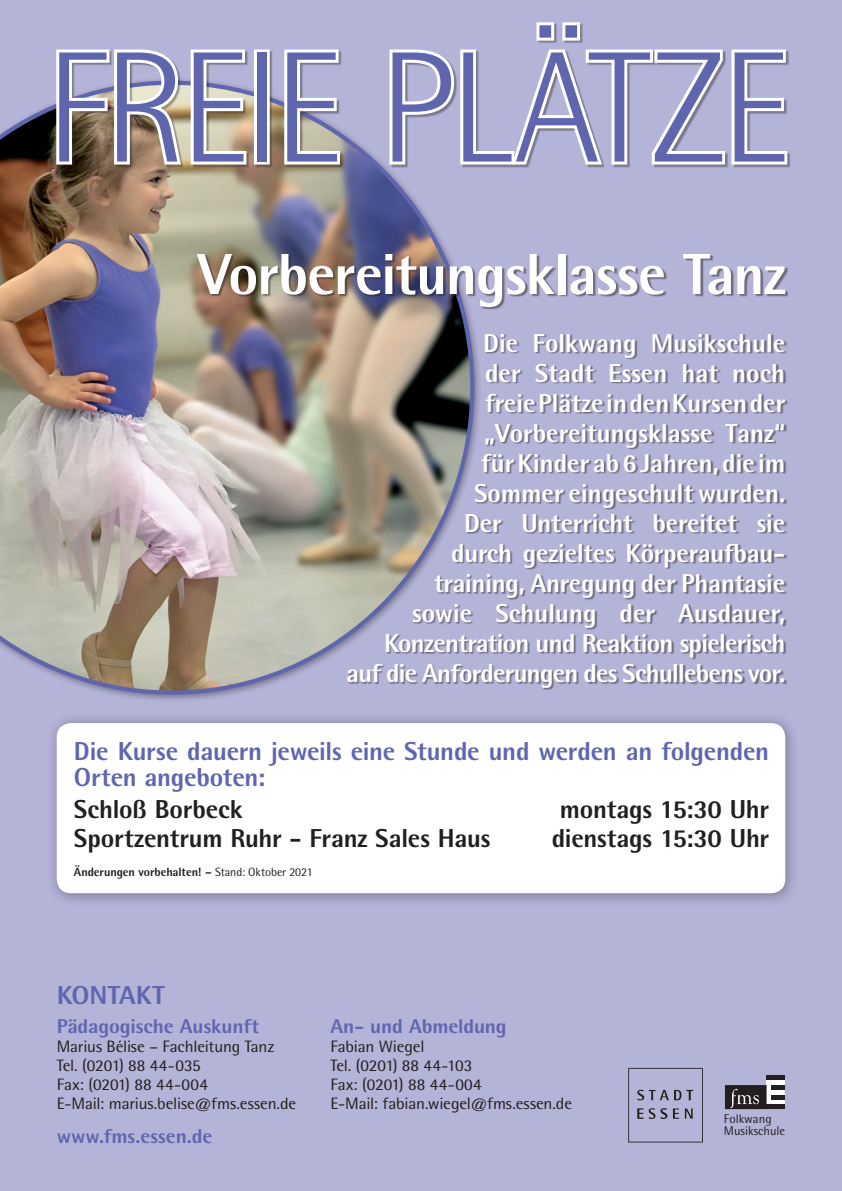
<style>
.page{position:relative;width:842px;height:1191px;background:#b4b3d8}
.page>*{position:absolute;margin:0;border:0;box-sizing:border-box;transform-origin:0 0}
.t1{font:300 158px "Agfa Rotis Semisans";letter-spacing:-.035em;color:#6066ae}
.t2{font:800 58px "Agfa Rotis Semisans";letter-spacing:-.02em;color:#fff}
.t3{font:800 26px/30px "Agfa Rotis Semisans";letter-spacing:-.01em;color:#fff;text-align:right}
.t4{font:800 26px/30px "Agfa Rotis Semisans";letter-spacing:-.03em;color:#fff;text-align:right}
.t5{font:800 26px "Agfa Rotis Semisans";letter-spacing:-.01em;color:#231f20}
.t6{font:800 26px/26px "Agfa Rotis Semisans";letter-spacing:-.01em;color:#6066ae}
.t7{font:800 26px "Agfa Rotis Semisans";letter-spacing:-.01em;color:#6066ae;scale:1.04 1}
.t8{font:800 20px "Agfa Rotis Semisans";letter-spacing:-.005em;color:#6066ae;scale:1.04 1}
.t9{font:16.5px "Agfa Rotis Semisans";letter-spacing:-.01em;color:#231f20;scale:1.04 1}
.t10{font:12.6px/12.7px "Agfa Rotis Semisans";color:#231f20}
.t11{font:800 12px "Agfa Rotis Semisans";letter-spacing:-.005em;color:#231f20}
.s1{font-weight:400}
</style>
<div class="page">
<svg style="left:628px;top:1067px;width:75px;height:75px"></svg>
<div style="left:766px;top:1080px;width:19px;height:24px;background:#fff"></div>
<div style="left:771px;top:1094px;width:14px;height:5px;background:#231f20"></div>
<div style="left:766px;top:1104px;width:19px;height:5px;background:#231f20"></div>
<svg style="left:725px;top:1085px;width:41px;height:24px"></svg>
<hr style="left:771px;top:1085px;width:14px;height:4px;background:#231f20">
<div style="left:766px;top:1075px;width:19px;height:5px;background:#231f20"></div>
<img style="left:0;top:104px;width:474px;height:590px">
<div style="left:198px;top:255px;width:590px;height:55px;background:#231f20;opacity:.5"></div>
<div style="left:57px;top:23px;width:734px;height:145px;background:#231f20;opacity:.4"></div>
<svg style="left:53px;top:46px;width:196px;height:123px"></svg>
<div style="left:254px;top:49px;width:16px;height:115px;border:6px solid #fff"></div>
<svg style="left:281px;top:46px;width:62px;height:121px"></svg>
<svg style="left:386px;top:22px;width:404px;height:147px"></svg>
<div style="left:46px;top:712px;width:753px;height:195px;background:#231f20;opacity:.4"></div>
<div style="left:57px;top:723px;width:728px;height:170px;background:#fff;border-radius:14px"></div>
<div style="left:348px;top:333px;width:439px;height:357px;background:#231f20;opacity:.5"></div>
<p class="t1" style="left:45px;top:17px;width:747px">FREIE PLÄTZE</p>
<p class="t2" style="left:198px;top:237px;width:590px">Vorbereitungsklasse Tanz</p>
<p class="t3" style="left:434px;top:327px;width:353px">Die Folkwang Musikschule<br>der Stadt Essen hat noch freie Plätze in den Kursen der „Vorbereitungsklasse Tanz“<br>für Kinder ab 6 Jahren, die im<br>Sommer eingeschult wurden.<br>Der Unterricht bereitet sie durch gezieltes Körperaufbau&shy;training, Anregung der Phantasie</p>
<p class="t4" style="left:346px;top:597px;width:441px">sowie Schulung der Ausdauer,<br>Konzentration und Reaktion spielerisch auf die Anforderungen des Schullebens vor.</p>
<p class="t6" style="left:74px;top:738px;width:697px">Die Kurse dauern jeweils eine Stunde und werden an folgenden<br>Orten angeboten:</p>
<p class="t5" style="left:74px;top:793px;width:170px">Schloß Borbeck</p>
<p class="t5" style="left:560px;top:793px;width:211px">montags 15:30 Uhr</p>
<p class="t5" style="left:74px;top:822px;width:418px">Sportzentrum Ruhr - Franz Sales Haus</p>
<p class="t5" style="left:552px;top:822px;width:219px">dienstags 15:30 Uhr</p>
<p class="t11" style="left:74px;top:864px;width:240px">Änderungen vorbehalten! – <span class="s1">Stand: Oktober 2021</span></p>
<p class="t7" style="left:57px;top:978px;width:106px">KONTAKT</p>
<p class="t8" style="left:57px;top:1013px;width:196px">Pädagogische Auskunft</p>
<p class="t9" style="left:57px;top:1036px;width:211px">Marius Bélise – Fachleitung Tanz</p>
<p class="t9" style="left:57px;top:1055px;width:140px">Tel. (0201) 88 44-035</p>
<p class="t9" style="left:57px;top:1074px;width:147px">Fax: (0201) 88 44-004</p>
<p class="t9" style="left:57px;top:1093px;width:232px">E-Mail: marius.belise@fms.essen.de</p>
<p class="t8" style="left:57px;top:1123px;width:151px">www.fms.essen.de</p>
<p class="t8" style="left:330px;top:1013px;width:171px">An- und Abmeldung</p>
<p class="t9" style="left:330px;top:1036px;width:92px">Fabian Wiegel</p>
<p class="t9" style="left:330px;top:1055px;width:138px">Tel. (0201) 88 44-103</p>
<p class="t9" style="left:330px;top:1074px;width:147px">Fax: (0201) 88 44-004</p>
<p class="t9" style="left:330px;top:1093px;width:234px">E-Mail: fabian.wiegel@fms.essen.de</p>
<p class="t10" style="left:724px;top:1111px;width:63px">Folkwang<br>Musikschule</p>
</div>
